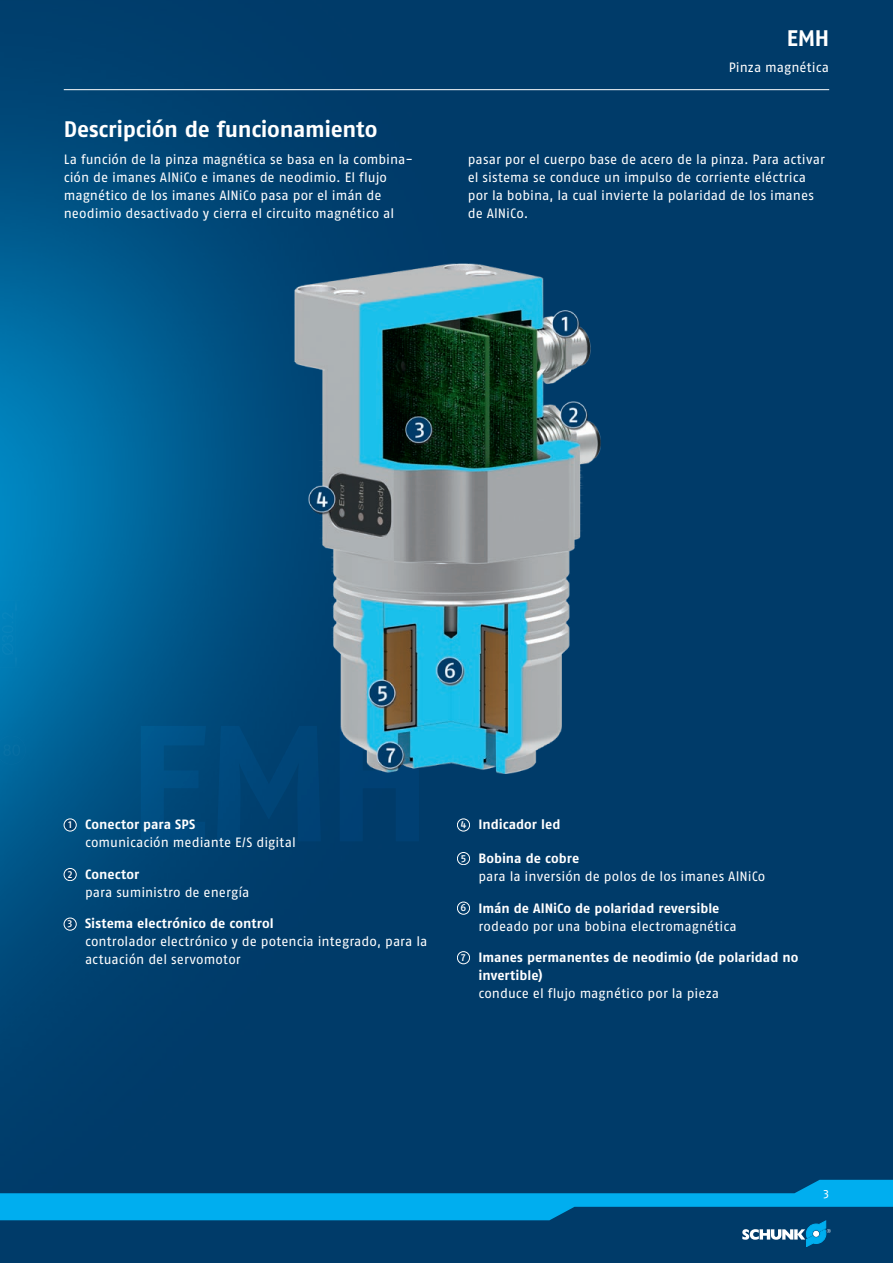
<style>
.page{position:relative;width:893px;height:1263px;background:#fff}
.page>*{position:absolute;margin:0;border:0;box-sizing:border-box;transform-origin:0 0}
.t1{font:700 22.5px "SCHUNK Fago Pro";letter-spacing:-.01em;color:#fff}
.t2{font:13.5px/18px "SCHUNK Fago Pro";letter-spacing:.005em;color:#fff}
.t3{font:700 13.5px/18px "SCHUNK Fago Pro";color:#fff}
.t4{font:12px "SCHUNK Fago Pro";color:#fff}
.s1{font-weight:500;font-size:10.2px}
.s2{font-weight:700}
</style>
<div class="page">
<div style="left:0;top:0;width:893px;height:1195px;background:#003b69"></div>
<img style="left:0;top:80px;width:493px;height:885px">
<div style="left:0;top:1202px;width:893px;height:61px;background:#003b69"></div>
<svg style="left:0;top:1180px;width:893px;height:67px"></svg>
<img style="left:0;top:506px;width:149px;height:525px">
<hr style="left:64px;top:89px;width:765px;height:1px;background:#fff">
<img style="left:292px;top:264px;width:309px;height:510px">
<div style="left:64px;top:819px;width:12px;height:12px;background:#003b69;border-radius:50%"></div>
<div style="left:64px;top:819px;width:13px;height:12px;border:1px solid #fff;border-radius:50%"></div>
<div style="left:64px;top:868px;width:12px;height:13px;background:#003b69;border-radius:50%"></div>
<div style="left:64px;top:868px;width:13px;height:13px;border:1px solid #fff;border-radius:50%"></div>
<div style="left:64px;top:918px;width:12px;height:12px;background:#003b69;border-radius:50%"></div>
<div style="left:64px;top:918px;width:13px;height:12px;border:1px solid #fff;border-radius:50%"></div>
<div style="left:457px;top:819px;width:13px;height:12px;background:#003b69;border-radius:50%"></div>
<div style="left:457px;top:819px;width:13px;height:12px;border:1px solid #fff;border-radius:50%"></div>
<div style="left:457px;top:852px;width:13px;height:13px;background:#003b69;border-radius:50%"></div>
<div style="left:457px;top:852px;width:13px;height:13px;border:1px solid #fff;border-radius:50%"></div>
<div style="left:457px;top:902px;width:13px;height:12px;background:#003b69;border-radius:50%"></div>
<div style="left:457px;top:902px;width:13px;height:12px;border:1px solid #fff;border-radius:50%"></div>
<div style="left:457px;top:952px;width:13px;height:12px;background:#003b69;border-radius:50%"></div>
<div style="left:457px;top:951px;width:13px;height:13px;border:1px solid #fff;border-radius:50%"></div>
<h1 class="t1" style="left:787px;top:24px;width:44px">EMH</h1>
<p class="t2" style="left:729px;top:59px;width:102px">Pinza magnética</p>
<h1 class="t1" style="left:64px;top:116px;width:315px">Descripción de funcionamiento</h1>
<p class="t2" style="left:64px;top:150px;width:351px">La función de la pinza magnética se basa en la combina&shy;ción de imanes AlNiCo e imanes de neodimio. El flujo magnético de los imanes AlNiCo pasa por el imán de neodimio desactivado y cierra el circuito magnético al</p>
<p class="t2" style="left:468px;top:150px;width:359px">pasar por el cuerpo base de acero de la pinza. Para activar el sistema se conduce un impulso de corriente eléctrica por la bobina, la cual invierte la polaridad de los imanes de AlNiCo.</p>
<p class="t2" style="left:85px;top:816px;width:212px;text-indent:-17px"><span class="s1">1</span> <span class="s2">Conector para SPS<br></span>comunicación mediante E/S digital</p>
<p class="t2" style="left:85px;top:865px;width:166px;text-indent:-17px"><span class="s1">2</span> <span class="s2">Conector<br></span>para suministro de energía</p>
<p class="t2" style="left:85px;top:915px;width:344px;text-indent:-17px"><span class="s1">3</span> <span class="s2">Sistema electrónico de control<br></span>controlador electrónico y de potencia integrado, para la actuación del servomotor</p>
<p class="t3" style="left:461px;top:816px;width:101px"><span class="s1">4</span> Indicador led</p>
<p class="t2" style="left:478px;top:849px;width:289px;text-indent:-18px"><span class="s1">5</span> <span class="s2">Bobina de cobre<br></span>para la inversión de polos de los imanes AlNiCo</p>
<p class="t2" style="left:478px;top:899px;width:260px;text-indent:-18px"><span class="s1">6</span> <span class="s2">Imán de AlNiCo de polaridad reversible </span>rodeado por una bobina electromagnética</p>
<p class="t3" style="left:478px;top:948px;width:322px;text-indent:-17px"><span class="s1">7</span> Imanes permanentes de neodimio (de polaridad no invertible)</p>
<p class="t2" style="left:478px;top:984px;width:242px">conduce el flujo magnético por la pieza</p>
<p class="t4" style="left:823px;top:1186px;width:7px">3</p>
</div>
